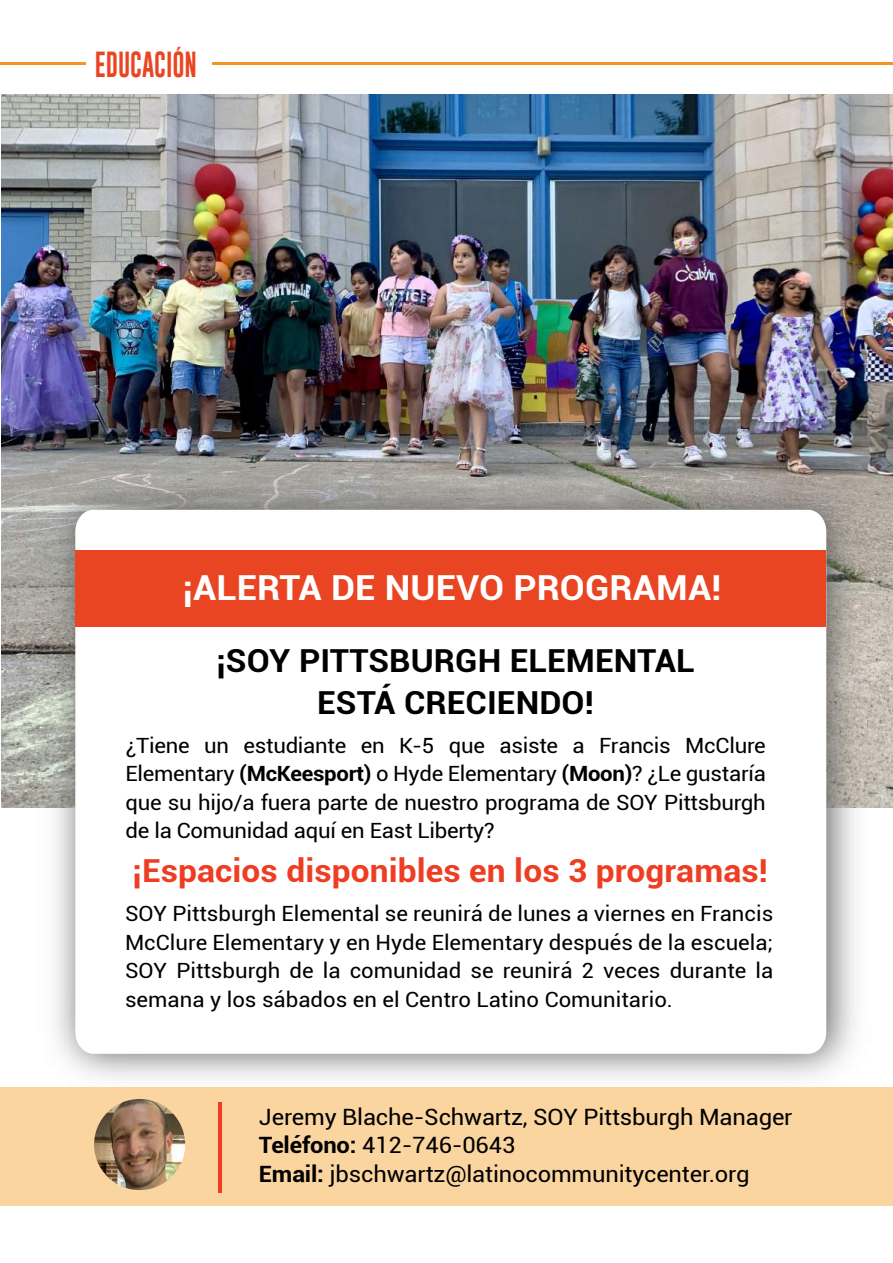
<style>
.page{position:relative;width:893px;height:1263px;background:#fff}
.page>*{position:absolute;margin:0;border:0;box-sizing:border-box;transform-origin:0 0}
.t1{font:700 34.5px "Roboto";letter-spacing:.005em;color:#fff;scale:1.06 1}
.t2{font:700 31.8px/42.3px "Roboto";letter-spacing:.005em;color:#000;text-align:center;scale:1.06 1}
.t3{font:700 31.8px "Roboto";letter-spacing:.005em;color:#ef3d23;scale:1.06 1}
.t4{font:30px "Gobold";color:#ea4523;scale:.79 1}
.t5{font:22.5px/28.5px "Roboto";letter-spacing:-.005em;color:#000;scale:1.06 1}
.t6{font:21px/28.5px "Roboto";letter-spacing:-.005em;color:#000;text-align:justify;scale:1.06 1}
.s1{font-weight:700}
</style>
<div class="page">
<hr style="left:212px;top:62px;width:681px;height:3px;background:#f39523">
<hr style="left:0;top:62px;width:86px;height:3px;background:#f39523">
<img style="left:1px;top:94px;width:892px;height:713px">
<img style="left:25px;top:456px;width:859px;height:622px">
<svg style="left:75px;top:510px;width:751px;height:544px"></svg>
<div style="left:0;top:1086px;width:893px;height:119px;background:#fbd5a0"></div>
<img style="left:94px;top:1099px;width:91px;height:91px;border-radius:46px">
<hr style="left:218px;top:1102px;width:4px;height:90px;background:#ef3d23">
<div style="left:75px;top:550px;width:751px;height:77px;background:#ea4523"></div>
<h3 class="t4" style="left:95px;top:44px;width:131px">EDUCACIÓN</h3>
<h1 class="t1" style="left:183px;top:563px;width:510px">¡ALERTA DE NUEVO PROGRAMA!</h1>
<h2 class="t2" style="left:216px;top:638px;width:453px">¡SOY PITTSBURGH ELEMENTAL<br>ESTÁ CRECIENDO!</h2>
<p class="t6" style="left:125px;top:730px;width:606px">¿Tiene un estudiante en K-5 que asiste a Francis McClure Elementary <span class="s1">(McKeesport)</span> o Hyde Elementary <span class="s1">(Moon)</span>? ¿Le gustaría que su hijo/a fuera parte de nuestro programa de SOY Pittsburgh de la Comunidad aquí en East Liberty?</p>
<h2 class="t3" style="left:133px;top:849px;width:601px">¡Espacios disponibles en los 3 programas!</h2>
<p class="t6" style="left:125px;top:899px;width:613px">SOY Pittsburgh Elemental se reunirá de lunes a viernes en Francis McClure Elementary y en Hyde Elementary después de la escuela; SOY Pittsburgh de la comunidad se reunirá 2 veces durante la semana y los sábados en el Centro Latino Comunitario.</p>
<p class="t5" style="left:259px;top:1102px;width:505px">Jeremy Blache-Schwartz, SOY Pittsburgh Manager<br><span class="s1">Teléfono:</span> 412-746-0643<br><span class="s1">Email:</span> jbschwartz@latinocommunitycenter.org</p>
</div>
